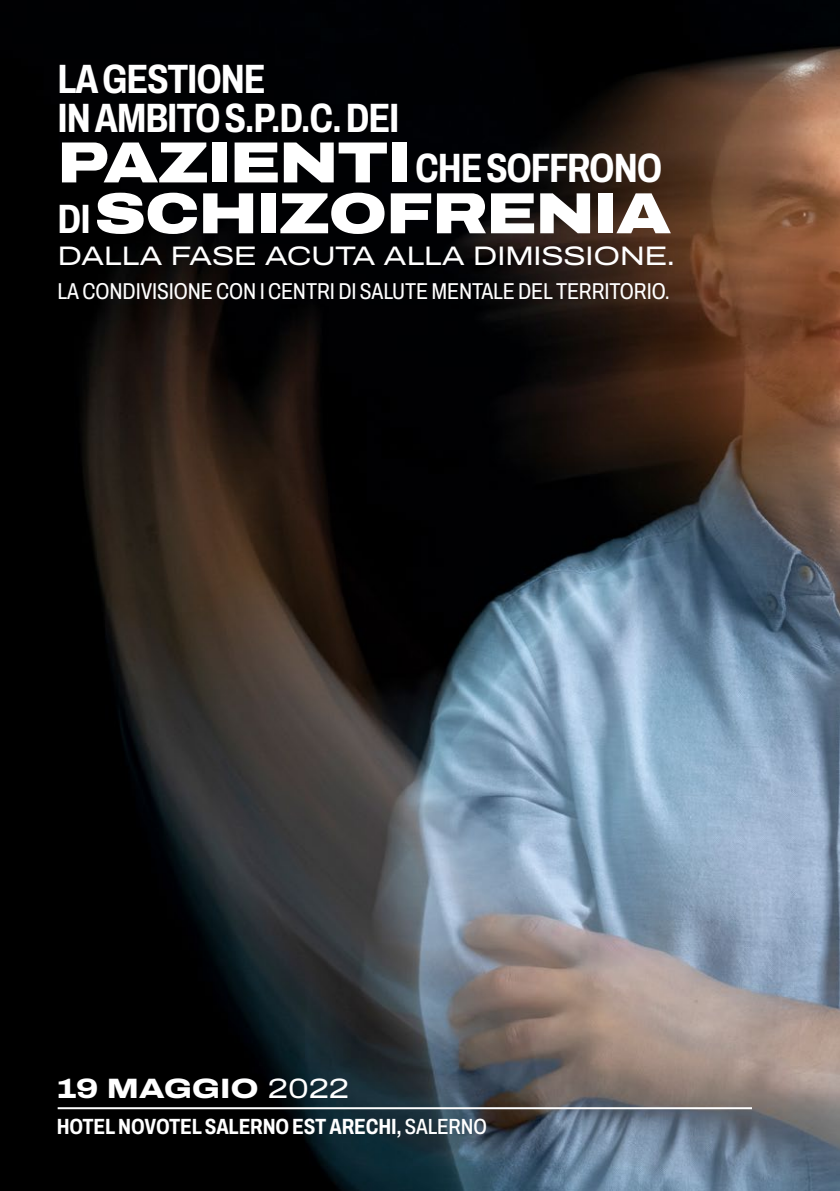
<style>
.page{position:relative;width:840px;height:1191px;background:#fff}
.page>*{position:absolute;margin:0;border:0;box-sizing:border-box;transform-origin:0 0}
.t1{font:900 58px "Archivo Expanded";letter-spacing:-.01em;color:#fff}
.t2{font:700 41px/38.8px "Archivo Condensed";letter-spacing:-.03em;color:#fff}
.t3{font:800 28px "Archivo Expanded";letter-spacing:-.005em;color:#fff}
.t4{font:26.8px "Archivo Expanded";letter-spacing:-.03em;color:#fff}
.t5{font:23px "Archivo Condensed";letter-spacing:-.005em;color:#fff}
.t6{font:700 22px "Archivo Condensed";letter-spacing:-.005em;color:#fff}
.s1{font-family:"Archivo Expanded";font-weight:900;font-size:58px}
.s2{font-family:"Archivo Condensed";font-weight:700;font-size:41px}
.s3{font-weight:400}
.s4{font-weight:500}
</style>
<div class="page">
<img style="left:0;top:0;width:839px;height:1191px">
<hr style="left:58px;top:1107px;width:693px;height:2px;background:#fff">
<h2 class="t2" style="left:58px;top:59px;width:343px">LA GESTIONE<br>IN AMBITO S.P.D.C. DEI</h2>
<h2 class="t2" style="left:58px;top:149px;width:605px"><span class="s1">PAZIENTI</span>CHE SOFFRONO</h2>
<h1 class="t1" style="left:58px;top:170px;width:614px"><span class="s2">DI</span> SCHIZOFRENIA</h1>
<p class="t4" style="left:58px;top:236px;width:618px">DALLA FASE ACUTA ALLA DIMISSIONE.</p>
<p class="t5" style="left:58px;top:274px;width:613px">LA CONDIVISIONE CON I CENTRI DI SALUTE MENTALE DEL TERRITORIO.</p>
<p class="t3" style="left:57px;top:1067px;width:294px">19 MAGGIO <span class="s3">2022</span></p>
<p class="t6" style="left:57px;top:1109px;width:431px">HOTEL NOVOTEL SALERNO EST ARECHI, <span class="s4">SALERNO</span></p>
</div>
